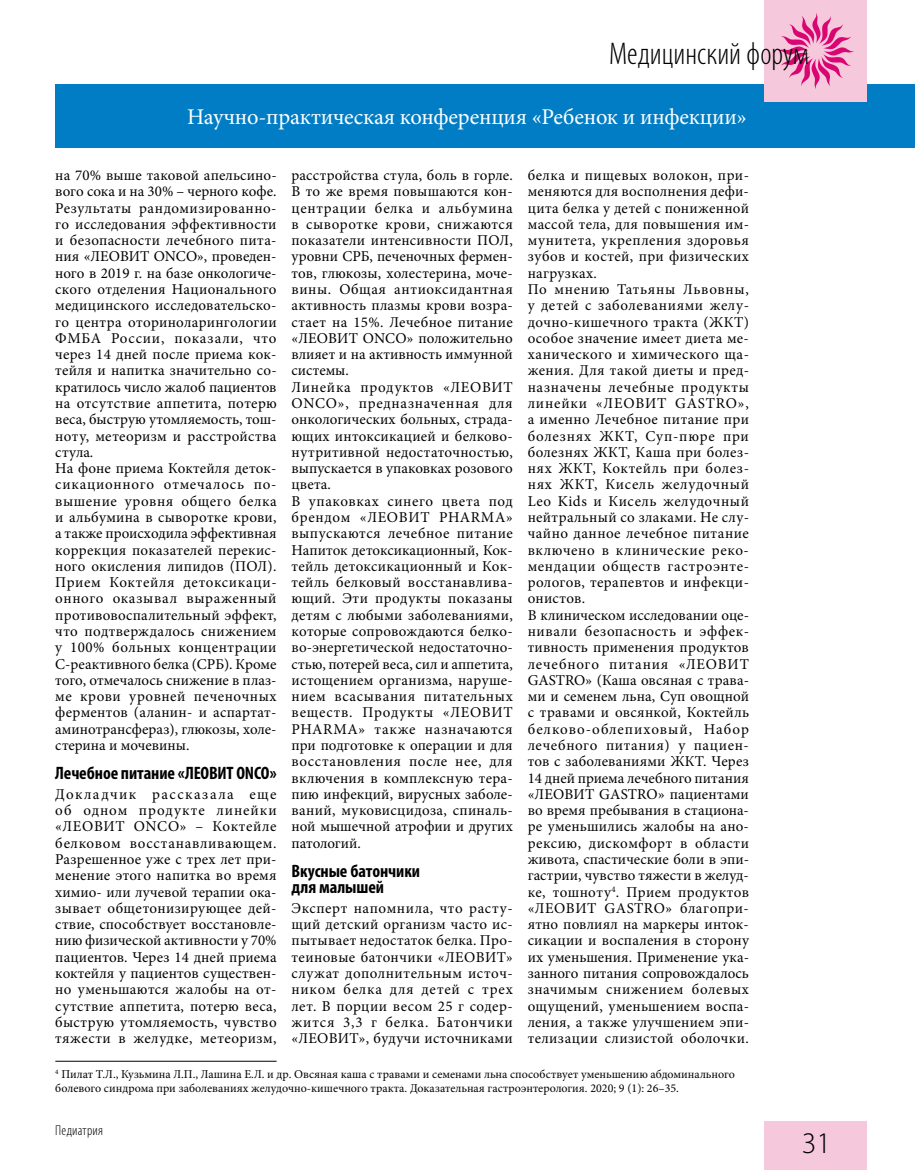
<style>
.page{position:relative;width:915px;height:1170px;background:#fff}
.page>*{position:absolute;margin:0;border:0;box-sizing:border-box;transform-origin:0 0}
.t1{font:300 condensed 31.5px "Myriad Pro";color:#000}
.t2{font:300 30px "Myriad Pro";color:#000}
.t3{font:22.5px "Minion Pro";letter-spacing:-.01em;color:#fff}
.t4{font:700 condensed 18px/16.2px "Myriad Pro";letter-spacing:-.005em;color:#000}
.t5{font:15px/16.2px "Minion Pro";letter-spacing:.02em;color:#000}
.t6{font:300 condensed 14.25px "Myriad Pro";letter-spacing:.015em;color:#000}
.t7{font:12px/13.5px "Minion Pro";color:#000}
</style>
<div class="page">
<div style="left:55px;top:84px;width:859px;height:63px;background:#007dc5"></div>
<div style="left:764px;top:1121px;width:102px;height:48px;background:#f5c9db"></div>
<div style="left:764px;top:0;width:102px;height:102px;background:#f5c9db"></div>
<svg style="left:778px;top:13px;width:76px;height:76px"></svg>
<hr style="left:55px;top:1060px;width:221px;height:1px;background:#000">
<h1 class="t1" style="left:608px;top:35px;width:201px">Медицинский форум</h1>
<h3 class="t3" style="left:187px;top:101px;width:561px">Научно-практическая конференция «Ребенок и инфекции»</h3>
<p class="t5" style="left:527px;top:167px;width:223px">белка и пищевых волокон, при&shy;меняются для восполнения дефи&shy;цита белка у детей с пониженной массой тела, для повышения им&shy;мунитета, укрепления здоровья зубов и костей, при физических нагрузках.<br>По мнению Татьяны Львовны, у детей с заболеваниями желу&shy;дочно-кишечного тракта (ЖКТ) особое значение имеет диета ме&shy;ханического и химического ща&shy;жения. Для такой диеты и пред&shy;назначены лечебные продукты линейки «ЛЕОВИТ GASTRO», а именно Лечебное питание при болезнях ЖКТ, Суп-пюре при болезнях ЖКТ, Каша при болез&shy;нях ЖКТ, Коктейль при болез&shy;нях ЖКТ, Кисель желудочный<br>Leo Kids и Кисель желудочный нейтральный со злаками. Не слу&shy;чайно данное лечебное питание включено в клинические реко&shy;мендации обществ гастроэнте&shy;рологов, терапевтов и инфекци&shy;онистов.<br>В клиническом исследовании оце&shy;нивали безопасность и эффек&shy;тивность применения продуктов лечебного питания «ЛЕОВИТ<br>GASTRO» (Каша овсяная с трава&shy;ми и семенем льна, Суп овощной с травами и овсянкой, Коктейль белково-облепиховый, Набор лечебного питания) у пациен&shy;тов с заболеваниями ЖКТ. Через<br>14 дней приема лечебного питания «ЛЕОВИТ GASTRO» пациентами во время пребывания в стациона&shy;ре уменьшились жалобы на ано&shy;рексию, дискомфорт в области живота, спастические боли в эпи&shy;гастрии, чувство тяжести в желуд&shy;ке, тошноту<sup>4</sup>. Прием продуктов «ЛЕОВИТ GASTRO» благопри&shy;ятно повлиял на маркеры инток&shy;сикации и воспаления в сторону их уменьшения. Применение ука&shy;занного питания сопровождалось значимым снижением болевых ощущений, уменьшением воспа&shy;ления, а также улучшением эпи&shy;телизации слизистой оболочки.</p>
<p class="t7" style="left:55px;top:1067px;width:681px"><sup>4</sup> Пилат Т.Л., Кузьмина Л.П., Лашина Е.Л. и др. Овсяная каша с травами и семенами льна способствует уменьшению абдоминального болевого синдрома при заболеваниях желудочно-кишечного тракта. Доказательная гастроэнтерология. 2020; 9 (1): 26–35.</p>
<p class="t5" style="left:291px;top:167px;width:223px">расстройства стула, боль в горле.<br>В то же время повышаются кон&shy;центрации белка и альбумина в сыворотке крови, снижаются показатели интенсивности ПОЛ, уровни СРБ, печеночных фермен&shy;тов, глюкозы, холестерина, моче&shy;вины. Общая антиоксидантная активность плазмы крови возра&shy;стает на 15%. Лечебное питание «ЛЕОВИТ ONCO» положительно влияет и на активность иммунной системы.<br>Линейка продуктов «ЛЕОВИТ<br>ONCO», предназначенная для онкологических больных, страда&shy;ющих интоксикацией и белково&shy;нутритивной недостаточностью, выпускается в упаковках розового цвета.<br>В упаковках синего цвета под брендом «ЛЕОВИТ PHARMA» выпускаются лечебное питание<br>Напиток детоксикационный, Кок&shy;тейль детоксикационный и Кок&shy;тейль белковый восстанавлива&shy;ющий. Эти продукты показаны детям с любыми заболеваниями, которые сопровождаются белко&shy;во-энергетической недостаточно&shy;стью, потерей веса, сил и аппетита, истощением организма, наруше&shy;нием всасывания питательных веществ. Продукты «ЛЕОВИТ<br>PHARMA» также назначаются при подготовке к операции и для восстановления после нее, для включения в комплексную тера&shy;пию инфекций, вирусных заболе&shy;ваний, муковисцидоза, спиналь&shy;ной мышечной атрофии и других патологий.</p>
<p class="t4" style="left:291px;top:862px;width:130px">Вкусные батончики для малышей</p>
<p class="t5" style="left:291px;top:899px;width:223px;text-align:justify">Эксперт напомнила, что расту&shy;щий детский организм часто ис&shy;пытывает недостаток белка. Про&shy;теиновые батончики «ЛЕОВИТ» служат дополнительным источ&shy;ником белка для детей с трех лет. В порции весом 25 г содер&shy;жится 3,3 г белка. Батончики «ЛЕОВИТ», будучи источниками</p>
<p class="t5" style="left:55px;top:167px;width:223px">на 70% выше таковой апельсино&shy;вого сока и на 30% – черного кофе.<br>Результаты рандомизированно&shy;го исследования эффективности и безопасности лечебного пита&shy;ния «ЛЕОВИТ ONCO», проведен&shy;ного в 2019 г. на базе онкологиче&shy;ского отделения Национального медицинского исследовательско&shy;го центра оториноларингологии<br>ФМБА России, показали, что через 14 дней после приема кок&shy;тейля и напитка значительно со&shy;кратилось число жалоб пациентов на отсутствие аппетита, потерю веса, быструю утомляемость, тош&shy;ноту, метеоризм и расстройства стула.<br>На фоне приема Коктейля деток&shy;сикационного отмечалось по&shy;вышение уровня общего белка и альбумина в сыворотке крови, а также происходила эффективная коррекция показателей перекис&shy;ного окисления липидов (ПОЛ).<br>Прием Коктейля детоксикаци&shy;онного оказывал выраженный противовоспалительный эффект, что подтверждалось снижением у 100% больных концентрации<br>С-реактивного белка (СРБ). Кроме того, отмечалось снижение в плаз&shy;ме крови уровней печеночных ферментов (аланин- и аспартат&shy;аминотрансфераз), глюкозы, холе&shy;стерина и мочевины.</p>
<p class="t4" style="left:55px;top:764px;width:223px">Лечебное питание «ЛЕОВИТ ONCO»</p>
<p class="t5" style="left:55px;top:785px;width:223px;text-align:justify">Докладчик рассказала еще об одном продукте линейки «ЛЕОВИТ ONCO» – Коктейле белковом восстанавливающем.<br>Разрешенное уже с трех лет при&shy;менение этого напитка во время химио- или лучевой терапии ока&shy;зывает общетонизирующее дей&shy;ствие, способствует восстановле&shy;нию физической активности у 70% пациентов. Через 14 дней приема коктейля у пациентов существен&shy;но уменьшаются жалобы на от&shy;сутствие аппетита, потерю веса, быструю утомляемость, чувство тяжести в желудке, метеоризм,</p>
<p class="t6" style="left:55px;top:1121px;width:49px">Педиатрия</p>
<h2 class="t2" style="left:801px;top:1126px;width:31px">31</h2>
</div>
